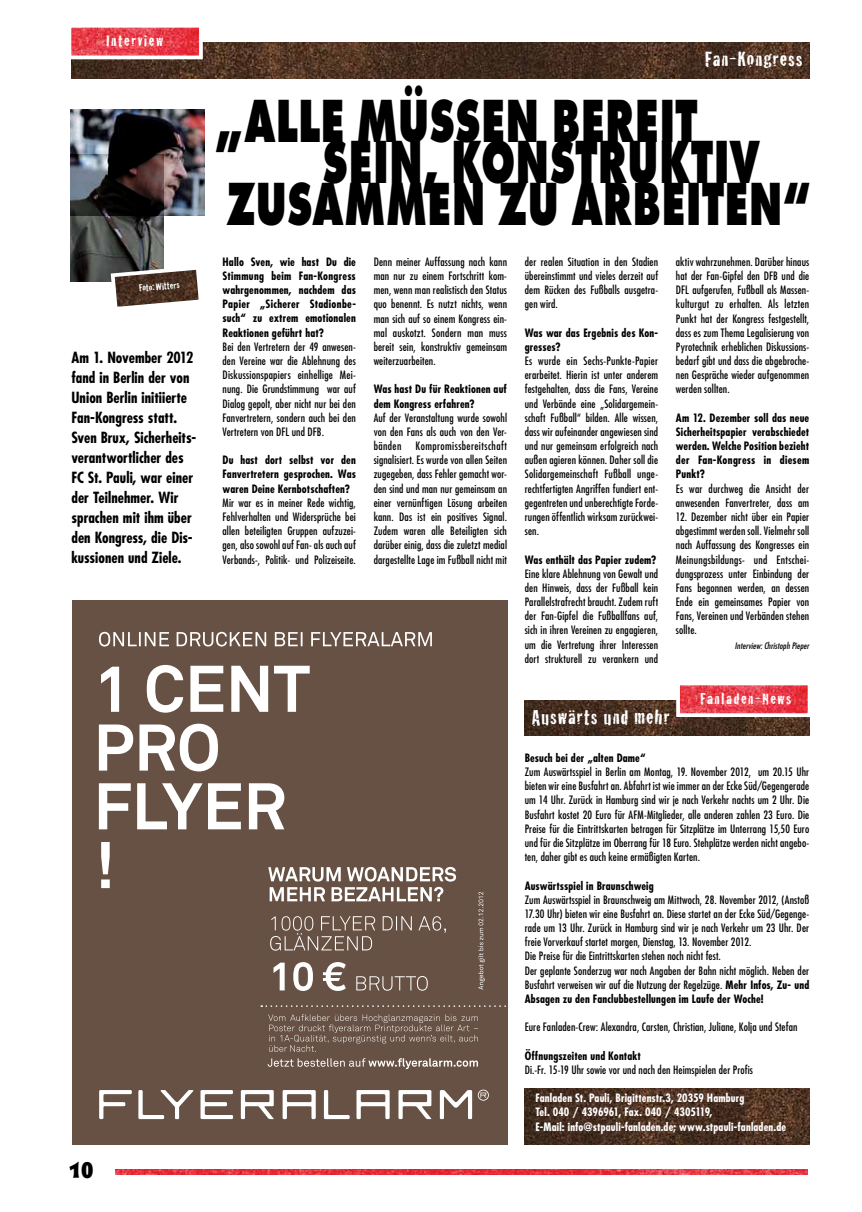
<style>
.page{position:relative;width:862px;height:1212px;background:#fff}
.page>*{position:absolute;margin:0;border:0;box-sizing:border-box;transform-origin:0 0}
.t1{font:800 63.25px "Futura T";letter-spacing:.005em;color:#000;scale:.67 1}
.t2{font:800 22px "Roundest";color:#000}
.t3{font:21.25px "Cracked";letter-spacing:.05em;color:#fff}
.t4{font:16.25px "Cracked";letter-spacing:.1em;color:#fff}
.t5{font:700 condensed 15px/20px "Futura";color:#000}
.t6{font:condensed 11.25px/14.1px "Futura";letter-spacing:.01em;color:#000;text-align:justify}
.t7{font:700 condensed 11.25px/14.1px "Futura";letter-spacing:.01em;color:#000;text-align:justify}
.t8{font:700 condensed 11.25px/14.1px "Futura";letter-spacing:.005em;color:#fff}
.t9{font:10px "Cracked";color:#fff}
.t10{font:italic condensed 8.75px "Futura";letter-spacing:.015em;color:#000}
.s1{font-weight:700}
</style>
<div class="page">
<img style="left:116px;top:1169px;width:691px;height:6px">
<img style="left:524px;top:700px;width:284px;height:36px">
<img style="left:680px;top:686px;width:126px;height:26px">
<div style="left:675px;top:681px;width:136px;height:36px;border:4px solid #fff"></div>
<img style="left:524px;top:1088px;width:284px;height:56px">
<img style="left:72px;top:43px;width:737px;height:35px">
<img style="left:73px;top:29px;width:125px;height:25px">
<div style="left:68px;top:24px;width:135px;height:35px;border:4px solid #fff"></div>
<div style="left:72px;top:600px;width:435px;height:544px;background:#665144"></div>
<svg style="left:99px;top:1090px;width:33px;height:29px"></svg>
<svg style="left:282px;top:1090px;width:33px;height:29px"></svg>
<svg style="left:356px;top:1090px;width:33px;height:29px"></svg>
<svg style="left:324px;top:1090px;width:25px;height:29px"></svg>
<svg style="left:200px;top:1090px;width:33px;height:29px"></svg>
<svg style="left:241px;top:1090px;width:33px;height:29px"></svg>
<svg style="left:398px;top:1090px;width:33px;height:29px"></svg>
<svg style="left:138px;top:1090px;width:55px;height:29px"></svg>
<svg style="left:439px;top:1089px;width:49px;height:30px"></svg>
<svg style="left:268px;top:1014px;width:209px;height:38px"></svg>
<svg style="left:267px;top:1058px;width:210px;height:11px"></svg>
<svg style="left:273px;top:962px;width:154px;height:29px"></svg>
<svg style="left:270px;top:916px;width:176px;height:35px"></svg>
<svg style="left:261px;top:1005px;width:245px;height:2px"></svg>
<svg style="left:101px;top:842px;width:9px;height:46px"></svg>
<svg style="left:99px;top:783px;width:185px;height:46px"></svg>
<svg style="left:99px;top:724px;width:119px;height:47px"></svg>
<svg style="left:101px;top:665px;width:208px;height:48px"></svg>
<svg style="left:99px;top:632px;width:332px;height:14px"></svg>
<svg style="left:269px;top:887px;width:174px;height:14px"></svg>
<svg style="left:268px;top:867px;width:188px;height:14px"></svg>
<svg style="left:478px;top:892px;width:6px;height:98px"></svg>
<img style="left:71px;top:110px;width:133px;height:105px">
<img style="left:71px;top:155px;width:92px;height:126px">
<svg style="left:109px;top:264px;width:90px;height:43px"></svg>
<h3 class="t4" style="left:106px;top:28px;width:59px">Interview</h3>
<p class="t9" style="left:138px;top:280px;width:42px;rotate:-5deg">Foto: Witters</p>
<p class="t5" style="left:71px;top:347px;width:126px">Am 1. November 2012 fand in Berlin der von<br>Union Berlin initiierte<br>Fan-Kongress statt.<br>Sven Brux, Sicherheits&shy;verantwortlicher des<br>FC St. Pauli, war einer der Teilnehmer. Wir sprachen mit ihm über den Kongress, die Dis&shy;kussionen und Ziele.</p>
<h2 class="t2" style="left:69px;top:1157px;width:26px">10</h2>
<h3 class="t3" style="left:704px;top:43px;width:99px">Fan-Kongress</h3>
<h1 class="t1" style="left:214px;top:82px;width:723px">„ALLE MÜSSEN BEREIT</h1>
<h1 class="t1" style="left:322px;top:124px;width:654px">SEIN, KONSTRUKTIV</h1>
<h1 class="t1" style="left:226px;top:166px;width:875px">ZUSAMMEN ZU ARBEITEN“</h1>
<p class="t7" style="left:222px;top:254px;width:135px">Hallo Sven, wie hast Du die Stimmung beim Fan-Kongress wahrgenommen, nachdem das Papier „Sicherer Stadionbe&shy;such“ zu extrem emotionalen Reaktionen geführt hat?</p>
<p class="t6" style="left:222px;top:339px;width:135px">Bei den Vertretern der 49 anwesen&shy;den Vereine war die Ablehnung des Diskussionspapiers einhellige Mei&shy;nung. Die Grundstimmung war auf Dialog gepolt, aber nicht nur bei den Fanvertretern, sondern auch bei den Vertretern von DFL und DFB.</p>
<p class="t7" style="left:222px;top:453px;width:135px">Du hast dort selbst vor den Fanvertretern gesprochen. Was waren Deine Kernbotschaften?</p>
<p class="t6" style="left:222px;top:495px;width:135px">Mir war es in meiner Rede wichtig, Fehlverhalten und Widersprüche bei allen beteiligten Gruppen aufzuzei&shy;gen, also sowohl auf Fan- als auch auf Verbands-, Politik- und Polizeiseite.</p>
<p class="t6" style="left:373px;top:254px;width:135px">Denn meiner Auffassung nach kann man nur zu einem Fortschritt kom&shy;men, wenn man realistisch den Status quo benennt. Es nutzt nichts, wenn man sich auf so einem Kongress ein&shy;mal auskotzt. Sondern man muss bereit sein, konstruktiv gemeinsam weiterzuarbeiten.</p>
<p class="t7" style="left:373px;top:382px;width:135px">Was hast Du für Reaktionen auf dem Kongress erfahren?</p>
<p class="t6" style="left:373px;top:410px;width:135px">Auf der Veranstaltung wurde sowohl von den Fans als auch von den Ver&shy;bänden</p>
<p class="t6" style="left:524px;top:254px;width:135px">der realen Situation in den Stadien übereinstimmt und vieles derzeit auf dem Rücken des Fußballs ausgetra&shy;gen wird.</p>
<p class="t7" style="left:524px;top:325px;width:135px">Was war das Ergebnis des Kon&shy;gresses?</p>
<p class="t6" style="left:524px;top:354px;width:135px">Es wurde ein Sechs-Punkte-Papier erarbeitet. Hierin ist unter anderem festgehalten, dass die Fans, Vereine und Verbände eine „Solidargemein&shy;schaft Fußball“ bilden. Alle wissen, dass wir aufeinander angewiesen sind und nur gemeinsam erfolgreich nach außen agieren können. Daher soll die Solidargemeinschaft Fußball unge&shy;rechtfertigten Angriffen fundiert ent&shy;gegentreten und unberechtigte Forde&shy;rungen öffentlich wirksam zurückwei&shy;sen.</p>
<p class="t7" style="left:524px;top:552px;width:133px">Was enthält das Papier zudem?</p>
<p class="t6" style="left:524px;top:566px;width:135px">Eine klare Ablehnung von Gewalt und den Hinweis, dass der Fußball kein Parallelstrafrecht braucht. Zudem ruft der Fan-Gipfel die Fußballfans auf, sich in ihren Vereinen zu engagieren, um die Vertretung ihrer Interessen dort strukturell zu verankern und</p>
<p class="t6" style="left:675px;top:254px;width:135px">aktiv wahrzunehmen. Darüber hinaus hat der Fan-Gipfel den DFB und die DFL aufgerufen, Fußball als Massen&shy;kulturgut zu erhalten. Als letzten Punkt hat der Kongress festgestellt, dass es zum Thema Legalisierung von Pyrotechnik erheblichen Diskussions&shy;bedarf gibt und dass die abgebroche&shy;nen Gespräche wieder aufgenommen werden sollten.</p>
<p class="t7" style="left:675px;top:410px;width:135px">Am 12. Dezember soll das neue Sicherheitspapier verabschiedet werden. Welche Position bezieht der Fan-Kongress in diesem Punkt?</p>
<p class="t6" style="left:675px;top:481px;width:135px">Es war durchweg die Ansicht der anwesenden Fanvertreter, dass am</p>
<p class="t6" style="left:675px;top:509px;width:135px">12. Dezember nicht über ein Papier abgestimmt werden soll. Vielmehr soll nach Auffassung des Kongresses ein Meinungsbildungs- und Entschei&shy;dungsprozess unter Einbindung der Fans begonnen werden, an dessen Ende ein gemeinsames Papier von Fans, Vereinen und Verbänden stehen sollte.</p>
<p class="t10" style="left:734px;top:640px;width:76px">Interview: Christoph Pieper</p>
<p class="t6" style="left:373px;top:439px;width:135px;text-indent:42px">Kompromissbereitschaft signalisiert. Es wurde von allen Seiten zugegeben, dass Fehler gemacht wor&shy;den sind und man nur gemeinsam an einer vernünftigen Lösung arbeiten kann. Das ist ein positives Signal.<br>Zudem waren alle Beteiligten sich darüber einig, dass die zuletzt medial dargestellte Lage im Fußball nicht mit</p>
<h3 class="t4" style="left:700px;top:686px;width:92px">Fanladen-News</h3>
<h3 class="t3" style="left:531px;top:701px;width:139px">Auswärts und mehr</h3>
<p class="t7" style="left:524px;top:751px;width:122px">Besuch bei der „alten Dame“</p>
<p class="t6" style="left:524px;top:765px;width:286px">Zum Auswärtsspiel in Berlin am Montag, 19. November 2012, um 20.15 Uhr bieten wir eine Busfahrt an. Abfahrt ist wie immer an der Ecke Süd/Gegengerade um 14 Uhr. Zurück in Hamburg sind wir je nach Verkehr nachts um 2 Uhr. Die Busfahrt kostet 20 Euro für AFM-Mitglieder, alle anderen zahlen 23 Euro. Die Preise für die Eintrittskarten betragen für Sitzplätze im Unterrang 15,50 Euro und für die Sitzplätze im Oberrang für 18 Euro. Stehplätze werden nicht angebo&shy;ten, daher gibt es auch keine ermäßigten Karten.</p>
<p class="t7" style="left:524px;top:878px;width:130px">Auswärtsspiel in Braunschweig</p>
<p class="t6" style="left:524px;top:892px;width:286px;text-align:left">Zum Auswärtsspiel in Braunschweig am Mittwoch, 28. November 2012, (Anstoß 17.30 Uhr) bieten wir eine Busfahrt an. Diese startet an der Ecke Süd/Gegenge&shy;rade um 13 Uhr. Zurück in Hamburg sind wir je nach Verkehr um 23 Uhr. Der freie Vorverkauf startet morgen, Dienstag, 13. November 2012.<br>Die Preise für die Eintrittskarten stehen noch nicht fest.<br>Der geplante Sonderzug war nach Angaben der Bahn nicht möglich. Neben der Busfahrt verweisen wir auf die Nutzung der Regelzüge. <span class="s1">Mehr Infos, Zu- und Absagen zu den Fanclubbestellungen im Laufe der Woche!</span></p>
<p class="t6" style="left:524px;top:1020px;width:274px">Eure Fanladen-Crew: Alexandra, Carsten, Christian, Juliane, Kolja und Stefan</p>
<p class="t7" style="left:524px;top:1048px;width:118px">Öffnungszeiten und Kontakt</p>
<p class="t6" style="left:524px;top:1062px;width:230px">Di.-Fr. 15-19 Uhr sowie vor und nach den Heimspielen der Profis</p>
<p class="t8" style="left:535px;top:1091px;width:252px">Fanladen St. Pauli, Brigittenstr.3, 20359 Hamburg<br>Tel. 040 / 4396961, Fax. 040 / 4305119,<br>E-Mail: info@stpauli-fanladen.de; www.stpauli-fanladen.de</p>
</div>
